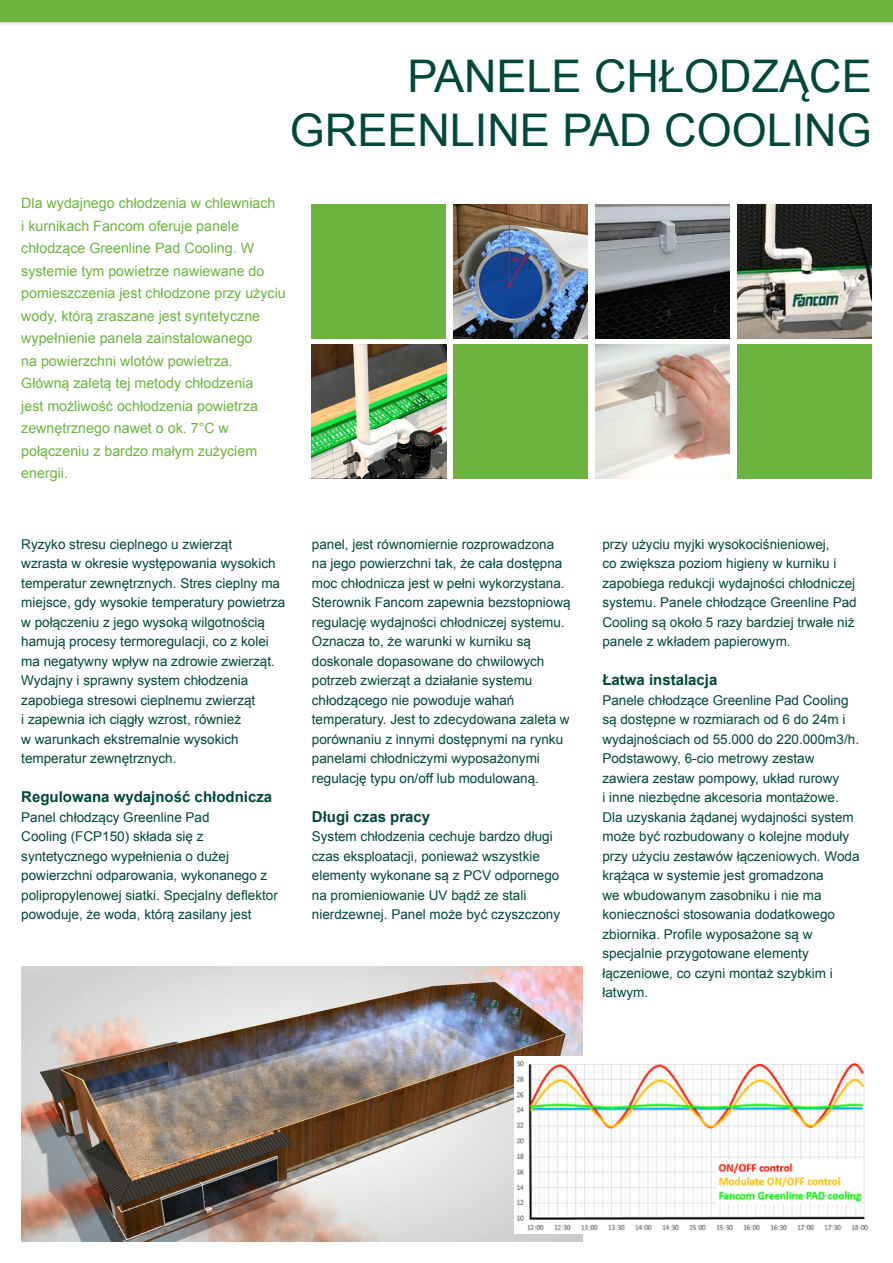
<style>
.page{position:relative;width:893px;height:1263px;background:#fff}
.page>*{position:absolute;margin:0;border:0;box-sizing:border-box;transform-origin:0 0}
.Title_-_Back_page{font:45px/54px "Arial";color:#004839;text-align:right}
.Paragraph_text{font:700 15px "Arial";color:#004839}
.Paragraph_header{font:700 15px "Arial";color:#004839}
.Intro_text{font:14.25px/22.5px "Arial";color:#6cb43f}
.Paragraph_text-2{font:13.5px/19.5px "Arial";color:#004839}
</style>
<div class="page">
<div style="left:0;top:0;width:893px;height:27px;background:#231f20;opacity:.25"></div>
<div style="left:0;top:0;width:893px;height:21px;background:#6cb43f"></div>
<img style="left:595px;top:204px;width:135px;height:134px">
<div style="left:737px;top:344px;width:135px;height:134px;background:#6cb43f"></div>
<img style="left:312px;top:344px;width:134px;height:134px">
<div style="left:312px;top:204px;width:134px;height:134px;background:#6cb43f"></div>
<img style="left:454px;top:204px;width:134px;height:134px">
<div style="left:454px;top:344px;width:134px;height:134px;background:#6cb43f"></div>
<img style="left:737px;top:204px;width:135px;height:134px">
<img style="left:595px;top:344px;width:135px;height:134px">
<img style="left:21px;top:966px;width:561px;height:276px">
<img style="left:514px;top:1056px;width:355px;height:177px">
<p class="Title_-_Back_page" style="left:290px;top:50px;width:583px">PANELE CHŁODZĄCE<br>GREENLINE PAD COOLING</p>
<p class="Intro_text" style="left:21px;top:192px;width:266px">Dla wydajnego chłodzenia w chlewniach<br>i kurnikach Fancom oferuje panele chłodzące Greenline Pad Cooling. W systemie tym powietrze nawiewane do pomieszczenia jest chłodzone przy użyciu wody, którą zraszane jest syntetyczne wypełnienie panela zainstalowanego<br>na powierzchni wlotów powietrza.<br>Główną zaletą tej metody chłodzenia<br>jest możliwość ochłodzenia powietrza zewnętrznego nawet o ok. 7°C w połączeniu z bardzo małym zużyciem energii.</p>
<p class="Paragraph_text-2" style="left:21px;top:534px;width:266px">Ryzyko stresu cieplnego u zwierząt<br>wzrasta w okresie występowania wysokich temperatur zewnętrznych. Stres cieplny ma miejsce, gdy wysokie temperatury powietrza w połączeniu z jego wysoką wilgotnością hamują procesy termoregulacji, co z kolei ma negatywny wpływ na zdrowie zwierząt.<br>Wydajny i sprawny system chłodzenia zapobiega stresowi cieplnemu zwierząt<br>i zapewnia ich ciągły wzrost, również<br>w warunkach ekstremalnie wysokich temperatur zewnętrznych.</p>
<p class="Paragraph_text" style="left:21px;top:787px;width:252px">Regulowana wydajność chłodnicza</p>
<p class="Paragraph_text-2" style="left:21px;top:807px;width:258px">Panel chłodzący Greenline Pad<br>Cooling (FCP150) składa się z syntetycznego wypełnienia o dużej powierzchni odparowania, wykonanego z polipropylenowej siatki. Specjalny deflektor powoduje, że woda, którą zasilany jest</p>
<p class="Paragraph_text-2" style="left:312px;top:534px;width:260px">panel, jest równomiernie rozprowadzona na jego powierzchni tak, że cała dostępna moc chłodnicza jest w pełni wykorzystana.<br>Sterownik Fancom zapewnia bezstopniową regulację wydajności chłodniczej systemu.<br>Oznacza to, że warunki w kurniku są doskonale dopasowane do chwilowych potrzeb zwierząt a działanie systemu chłodzącego nie powoduje wahań temperatury. Jest to zdecydowana zaleta w porównaniu z innymi dostępnymi na rynku panelami chłodniczymi wyposażonymi regulację typu on/off lub modulowaną.</p>
<p class="Paragraph_header" style="left:312px;top:806px;width:120px">Długi czas pracy</p>
<p class="Paragraph_text-2" style="left:312px;top:827px;width:250px">System chłodzenia cechuje bardzo długi czas eksploatacji, ponieważ wszystkie elementy wykonane są z PCV odpornego na promieniowanie UV bądź ze stali nierdzewnej. Panel może być czyszczony</p>
<p class="Paragraph_text-2" style="left:602px;top:534px;width:256px">przy użyciu myjki wysokociśnieniowej,<br>co zwiększa poziom higieny w kurniku i zapobiega redukcji wydajności chłodniczej systemu. Panele chłodzące Greenline Pad Cooling są około 5 razy bardziej trwałe niż panele z wkładem papierowym.</p>
<p class="Paragraph_text" style="left:602px;top:670px;width:117px">Łatwa instalacja</p>
<p class="Paragraph_text-2" style="left:602px;top:690px;width:259px">Panele chłodzące Greenline Pad Cooling są dostępne w rozmiarach od 6 do 24m i wydajnościach od 55.000 do 220.000m3/h.<br>Podstawowy, 6-cio metrowy zestaw zawiera zestaw pompowy, układ rurowy<br>i inne niezbędne akcesoria montażowe.<br>Dla uzyskania żądanej wydajności system może być rozbudowany o kolejne moduły przy użyciu zestawów łączeniowych. Woda krążąca w systemie jest gromadzona<br>we wbudowanym zasobniku i nie ma konieczności stosowania dodatkowego zbiornika. Profile wyposażone są w specjalnie przygotowane elementy łączeniowe, co czyni montaż szybkim i łatwym.</p>
</div>
